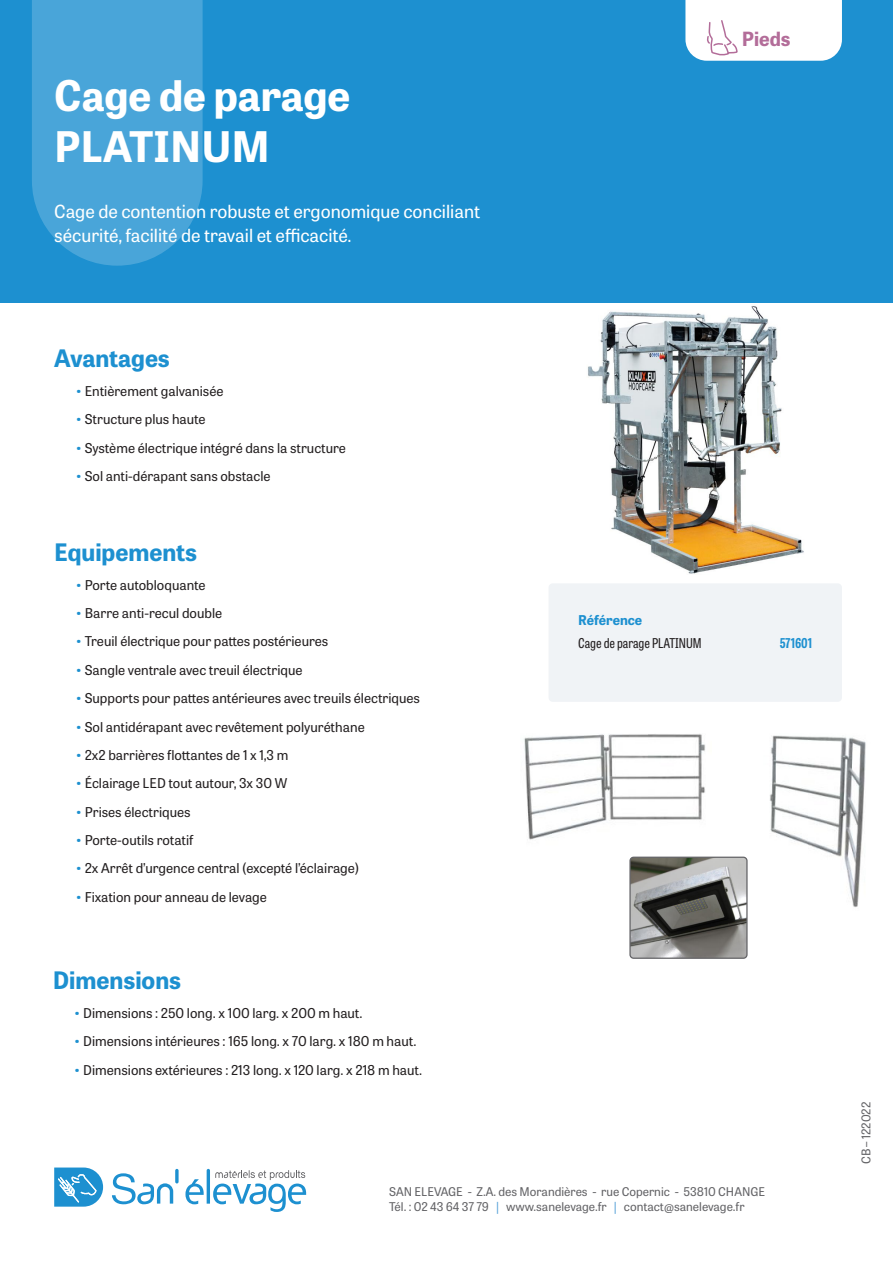
<style>
.page{position:relative;width:893px;height:1263px;background:#fff}
.page>*{position:absolute;margin:0;border:0;box-sizing:border-box;transform-origin:0 0}
.Titre_Fiche{font:700 42px/50.4px "Tablet Gothic";color:#fff}
.Sous_-titre{font:700 24px "Tablet Gothic";color:#1d90d0}
.t1{font:700 19.5px "Tablet Gothic";color:#b36d99}
.Intro_Fiche{font:18px/24px "Tablet Gothic";color:#fff}
.t2{font:13.5px "Tablet Gothic";color:#231f20}
.t3{font:13.5px "Tablet Gothic Condensed";color:#231f20}
.Sous_-titre-2{font:700 13.5px "Tablet Gothic";color:#1d90d0}
.t4{font:700 13.5px "Tablet Gothic Condensed";color:#1d90d0}
.t5{font:12px "Tablet Gothic";color:#636366}
.s1{font-weight:700;color:#1d90d0}
.s2{color:#5ea5da}
</style>
<div class="page">
<div style="left:0;top:0;width:893px;height:303px;background:#1d90d0"></div>
<div style="left:549px;top:583px;width:293px;height:119px;background:#f0f3f6;border-radius:4px"></div>
<svg style="left:32px;top:0;width:171px;height:266px;fill:#49a5d9"></svg>
<svg style="left:175px;top:1169px;width:4px;height:14px"></svg>
<svg style="left:185px;top:1169px;width:121px;height:43px"></svg>
<svg style="left:112px;top:1173px;width:61px;height:31px"></svg>
<svg style="left:54px;top:1167px;width:49px;height:39px"></svg>
<svg style="left:685px;top:0;width:157px;height:61px"></svg>
<img style="left:588px;top:306px;width:216px;height:268px">
<img style="left:524px;top:734px;width:342px;height:173px">
<img style="left:630px;top:857px;width:117px;height:100px">
<div style="left:629px;top:857px;width:119px;height:102px;border:1px solid #636366;border-radius:4px"></div>
<p class="Titre_Fiche" style="left:54px;top:69px;width:298px">Cage de parage<br>PLATINUM</p>
<p class="Intro_Fiche" style="left:54px;top:198px;width:428px">Cage de contention robuste et ergonomique conciliant sécurité, facilité de travail et efficacité.</p>
<p class="Sous_-titre" style="left:54px;top:342px;width:117px">Avantages</p>
<p class="t2" style="left:75px;top:382px;width:150px"><span class="s1">•</span> Entièrement galvanisée</p>
<p class="t2" style="left:75px;top:410px;width:132px"><span class="s1">•</span> Structure plus haute</p>
<p class="t2" style="left:75px;top:438px;width:272px"><span class="s1">•</span> Système électrique intégré dans la structure</p>
<p class="t2" style="left:75px;top:467px;width:197px"><span class="s1">•</span> Sol anti-dérapant sans obstacle</p>
<p class="Sous_-titre" style="left:54px;top:535px;width:144px">Equipements</p>
<p class="t2" style="left:75px;top:575px;width:132px"><span class="s1">•</span> Porte autobloquante</p>
<p class="t2" style="left:75px;top:604px;width:148px"><span class="s1">•</span> Barre anti-recul double</p>
<p class="t2" style="left:75px;top:632px;width:254px"><span class="s1">•</span> Treuil électrique pour pattes postérieures</p>
<p class="t2" style="left:75px;top:660px;width:229px"><span class="s1">•</span> Sangle ventrale avec treuil électrique</p>
<p class="t2" style="left:75px;top:689px;width:346px"><span class="s1">•</span> Supports pour pattes antérieures avec treuils électriques</p>
<p class="t2" style="left:75px;top:717px;width:291px"><span class="s1">•</span> Sol antidérapant avec revêtement polyuréthane</p>
<p class="t2" style="left:75px;top:746px;width:214px"><span class="s1">•</span> 2x2 barrières flottantes de 1 x 1,3 m</p>
<p class="t2" style="left:75px;top:774px;width:213px"><span class="s1">•</span> Éclairage LED tout autour, 3x 30 W</p>
<p class="t2" style="left:75px;top:802px;width:117px"><span class="s1">•</span> Prises électriques</p>
<p class="t2" style="left:75px;top:831px;width:119px"><span class="s1">•</span> Porte-outils rotatif</p>
<p class="t2" style="left:75px;top:859px;width:285px"><span class="s1">•</span> 2x Arrêt d’urgence central (excepté l’éclairage)</p>
<p class="t2" style="left:75px;top:887px;width:193px"><span class="s1">•</span> Fixation pour anneau de levage</p>
<p class="Sous_-titre" style="left:53px;top:964px;width:130px">Dimensions</p>
<p class="t2" style="left:74px;top:1003px;width:290px"><span class="s1">•</span> Dimensions : 250 long. x 100 larg. x 200 m haut.</p>
<p class="t2" style="left:74px;top:1032px;width:344px"><span class="s1">•</span> Dimensions intérieures : 165 long. x 70 larg. x 180 m haut.</p>
<p class="t2" style="left:74px;top:1060px;width:350px"><span class="s1">•</span> Dimensions extérieures : 213 long. x 120 larg. x 218 m haut.</p>
<p class="t1" style="left:742px;top:25px;width:50px">Pieds</p>
<p class="Sous_-titre-2" style="left:578px;top:610px;width:65px">Référence</p>
<p class="t3" style="left:578px;top:634px;width:125px">Cage de parage PLATINUM</p>
<p class="t4" style="left:780px;top:634px;width:34px">571601</p>
<p class="t5" style="left:389px;top:1183px;width:378px">SAN ELEVAGE - Z.A. des Morandières - rue Copernic - 53810 CHANGE</p>
<p class="t5" style="left:389px;top:1198px;width:357px">Tél. : 02 43 64 37 79 <span class="s2">|</span> www.sanelevage.fr <span class="s2">|</span> contact@sanelevage.fr</p>
<p class="t5" style="left:858px;top:1164px;width:64px;rotate:-90deg">CB – 122022</p>
</div>
